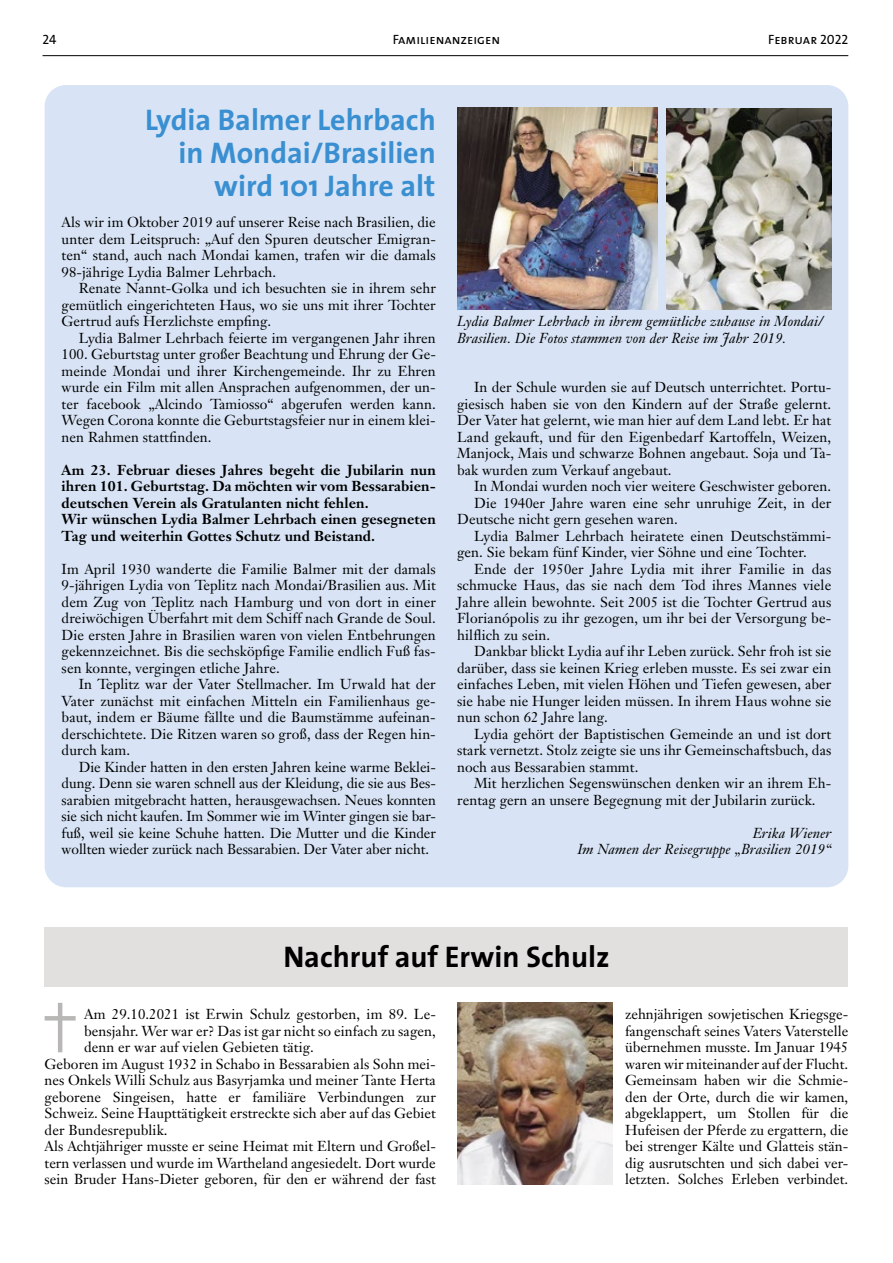
<style>
.page{position:relative;width:893px;height:1263px;background:#fff}
.page>*{position:absolute;margin:0;border:0;box-sizing:border-box;transform-origin:0 0}
.t1{font:700 30px/33px "The Sans";color:#398fd1;text-align:right}
.t2{font:700 30px "The Sans";color:#000}
.t3{font:14.25px/16.5px "Janson Text";letter-spacing:.005em;color:#000;text-align:justify}
.t4{font:700 14.25px/16.5px "Janson Text";letter-spacing:.005em;color:#000}
.t5{font:italic 14.25px/16.5px "Janson Text";letter-spacing:.005em;color:#000;text-align:right}
.t6{font:13.5px "The Sans Caps";color:#000}
</style>
<div class="page">
<hr style="left:43px;top:55px;width:805px;height:1px;background:#000">
<div style="left:45px;top:85px;width:803px;height:802px;background:#d8e4f5;border-radius:21px"></div>
<img style="left:457px;top:108px;width:201px;height:202px">
<img style="left:666px;top:109px;width:165px;height:201px">
<div style="left:45px;top:927px;width:803px;height:59px;background:#e2e0df"></div>
<hr style="left:58px;top:1003px;width:4px;height:49px;background:#b9b7b6">
<hr style="left:45px;top:1016px;width:31px;height:4px;background:#b9b7b6">
<img style="left:457px;top:1003px;width:155px;height:181px">
<p class="t6" style="left:43px;top:28px;width:16px">24</p>
<p class="t6" style="left:393px;top:28px;width:109px">Familienanzeigen</p>
<p class="t6" style="left:768px;top:28px;width:82px">Februar 2022</p>
<h1 class="t1" style="left:145px;top:102px;width:292px">Lydia Balmer Lehrbach in Mondai/Brasilien wird 101 Jahre alt</h1>
<p class="t3" style="left:62px;top:214px;width:376px">Als wir im Oktober 2019 auf unserer Reise nach Brasilien, die unter dem Leitspruch: „Auf den Spuren deutscher Emigran&shy;ten“ stand, auch nach Mondai kamen, trafen wir die damals 98-jährige Lydia Balmer Lehrbach.</p>
<p class="t3" style="left:62px;top:280px;width:376px;text-indent:17px">Renate Nannt-Golka und ich besuchten sie in ihrem sehr gemütlich eingerichteten Haus, wo sie uns mit ihrer Tochter Gertrud aufs Herzlichste empfing.</p>
<p class="t3" style="left:62px;top:329px;width:376px;text-indent:17px">Lydia Balmer Lehrbach feierte im vergangenen Jahr ihren 100. Geburtstag unter großer Beachtung und Ehrung der Ge&shy;meinde Mondai und ihrer Kirchengemeinde. Ihr zu Ehren wurde ein Film mit allen Ansprachen aufgenommen, der un&shy;ter facebook „Alcindo Tamiosso“ abgerufen werden kann.<br>Wegen Corona konnte die Geburtstagsfeier nur in einem klei&shy;nen Rahmen stattfinden.</p>
<p class="t4" style="left:62px;top:461px;width:376px">Am 23. Februar dieses Jahres begeht die Jubilarin nun ihren 101. Geburtstag. Da möchten wir vom Bessarabien&shy;deutschen Verein als Gratulanten nicht fehlen.<br>Wir wünschen Lydia Balmer Lehrbach einen gesegneten Tag und weiterhin Gottes Schutz und Beistand.</p>
<p class="t3" style="left:62px;top:560px;width:376px">Im April 1930 wanderte die Familie Balmer mit der damals 9-jährigen Lydia von Teplitz nach Mondai/Brasilien aus. Mit dem Zug von Teplitz nach Hamburg und von dort in einer dreiwöchigen Überfahrt mit dem Schiff nach Grande de Soul.<br>Die ersten Jahre in Brasilien waren von vielen Entbehrungen gekennzeichnet. Bis die sechsköpfige Familie endlich Fuß fas&shy;sen konnte, vergingen etliche Jahre.</p>
<p class="t3" style="left:62px;top:676px;width:376px;text-indent:17px">In Teplitz war der Vater Stellmacher. Im Urwald hat der Vater zunächst mit einfachen Mitteln ein Familienhaus ge&shy;baut, indem er Bäume fällte und die Baumstämme aufeinan&shy;derschichtete. Die Ritzen waren so groß, dass der Regen hin&shy;durch kam.</p>
<p class="t3" style="left:62px;top:758px;width:376px;text-indent:17px">Die Kinder hatten in den ersten Jahren keine warme Beklei&shy;dung. Denn sie waren schnell aus der Kleidung, die sie aus Bes&shy;sarabien mitgebracht hatten, herausgewachsen. Neues konnten sie sich nicht kaufen. Im Sommer wie im Winter gingen sie bar&shy;fuß, weil sie keine Schuhe hatten. Die Mutter und die Kinder wollten wieder zurück nach Bessarabien. Der Vater aber nicht.</p>
<p class="t5" style="left:457px;top:313px;width:368px;text-align:left">Lydia Balmer Lehrbach in ihrem gemütliche zuhause in Mondai/<br>Brasilien. Die Fotos stammen von der Reise im Jahr 2019.</p>
<p class="t3" style="left:457px;top:379px;width:376px;text-indent:17px">In der Schule wurden sie auf Deutsch unterrichtet. Portu&shy;giesisch haben sie von den Kindern auf der Straße gelernt.<br>Der Vater hat gelernt, wie man hier auf dem Land lebt. Er hat Land gekauft, und für den Eigenbedarf Kartoffeln, Weizen, Manjock, Mais und schwarze Bohnen angebaut. Soja und Ta&shy;bak wurden zum Verkauf angebaut.</p>
<p class="t3" style="left:474px;top:478px;width:359px">In Mondai wurden noch vier weitere Geschwister geboren.</p>
<p class="t3" style="left:474px;top:494px;width:359px">Die 1940er Jahre waren eine sehr unruhige Zeit, in der</p>
<p class="t3" style="left:457px;top:511px;width:222px">Deutsche nicht gern gesehen waren.</p>
<p class="t3" style="left:474px;top:527px;width:359px">Lydia Balmer Lehrbach heiratete einen Deutschstämmi-</p>
<p class="t3" style="left:457px;top:544px;width:351px">gen. Sie bekam fünf Kinder, vier Söhne und eine Tochter.</p>
<p class="t3" style="left:474px;top:560px;width:359px">Ende der 1950er Jahre Lydia mit ihrer Familie in das</p>
<p class="t3" style="left:457px;top:577px;width:376px">schmucke Haus, das sie nach dem Tod ihres Mannes viele</p>
<p class="t3" style="left:457px;top:593px;width:376px">Jahre allein bewohnte. Seit 2005 ist die Tochter Gertrud aus</p>
<p class="t3" style="left:457px;top:610px;width:376px">Florianópolis zu ihr gezogen, um ihr bei der Versorgung be-</p>
<p class="t3" style="left:457px;top:626px;width:95px">hilflich zu sein.</p>
<p class="t3" style="left:474px;top:643px;width:359px">Dankbar blickt Lydia auf ihr Leben zurück. Sehr froh ist sie</p>
<p class="t3" style="left:457px;top:659px;width:376px">darüber, dass sie keinen Krieg erleben musste. Es sei zwar ein</p>
<p class="t3" style="left:457px;top:676px;width:376px">einfaches Leben, mit vielen Höhen und Tiefen gewesen, aber</p>
<p class="t3" style="left:457px;top:692px;width:376px">sie habe nie Hunger leiden müssen. In ihrem Haus wohne sie</p>
<p class="t3" style="left:457px;top:709px;width:152px">nun schon 62 Jahre lang.</p>
<p class="t3" style="left:474px;top:725px;width:359px">Lydia gehört der Baptistischen Gemeinde an und ist dort</p>
<p class="t3" style="left:457px;top:742px;width:376px">stark vernetzt. Stolz zeigte sie uns ihr Gemeinschaftsbuch, das</p>
<p class="t3" style="left:457px;top:758px;width:183px">noch aus Bessarabien stammt.</p>
<p class="t3" style="left:474px;top:775px;width:359px">Mit herzlichen Segenswünschen denken wir an ihrem Eh-</p>
<p class="t3" style="left:457px;top:791px;width:360px">rentag gern an unsere Begegnung mit der Jubilarin zurück.</p>
<p class="t5" style="left:577px;top:825px;width:255px">Erika Wiener<br>Im Namen der Reisegruppe „Brasilien 2019“</p>
<h1 class="t2" style="left:283px;top:932px;width:328px">Nachruf auf Erwin Schulz</h1>
<p class="t3" style="left:84px;top:1006px;width:353px">Am 29.10.2021 ist Erwin Schulz gestorben, im 89. Le-</p>
<p class="t3" style="left:84px;top:1022px;width:353px">bensjahr. Wer war er? Das ist gar nicht so einfach zu sagen,</p>
<p class="t3" style="left:84px;top:1039px;width:231px">denn er war auf vielen Gebieten tätig.</p>
<p class="t3" style="left:45px;top:1055px;width:393px">Geboren im August 1932 in Schabo in Bessarabien als Sohn mei-</p>
<p class="t3" style="left:45px;top:1072px;width:393px">nes Onkels Willi Schulz aus Basyrjamka und meiner Tante Herta</p>
<p class="t3" style="left:45px;top:1088px;width:393px">geborene Singeisen, hatte er familiäre Verbindungen zur</p>
<p class="t3" style="left:45px;top:1105px;width:393px">Schweiz. Seine Haupttätigkeit erstreckte sich aber auf das Gebiet</p>
<p class="t3" style="left:45px;top:1121px;width:124px">der Bundesrepublik.</p>
<p class="t3" style="left:45px;top:1138px;width:393px">Als Achtjähriger musste er seine Heimat mit Eltern und Großel-</p>
<p class="t3" style="left:45px;top:1154px;width:393px">tern verlassen und wurde im Wartheland angesiedelt. Dort wurde</p>
<p class="t3" style="left:45px;top:1171px;width:393px">sein Bruder Hans-Dieter geboren, für den er während der fast</p>
<p class="t3" style="left:625px;top:1006px;width:225px">zehnjährigen sowjetischen Kriegsge&shy;fangenschaft seines Vaters Vaterstelle übernehmen musste. Im Januar 1945 waren wir miteinander auf der Flucht.<br>Gemeinsam haben wir die Schmie&shy;den der Orte, durch die wir kamen, abgeklappert, um Stollen für die Hufeisen der Pferde zu ergattern, die bei strenger Kälte und Glatteis stän&shy;dig ausrutschten und sich dabei ver&shy;letzten. Solches Erleben verbindet.</p>
</div>
